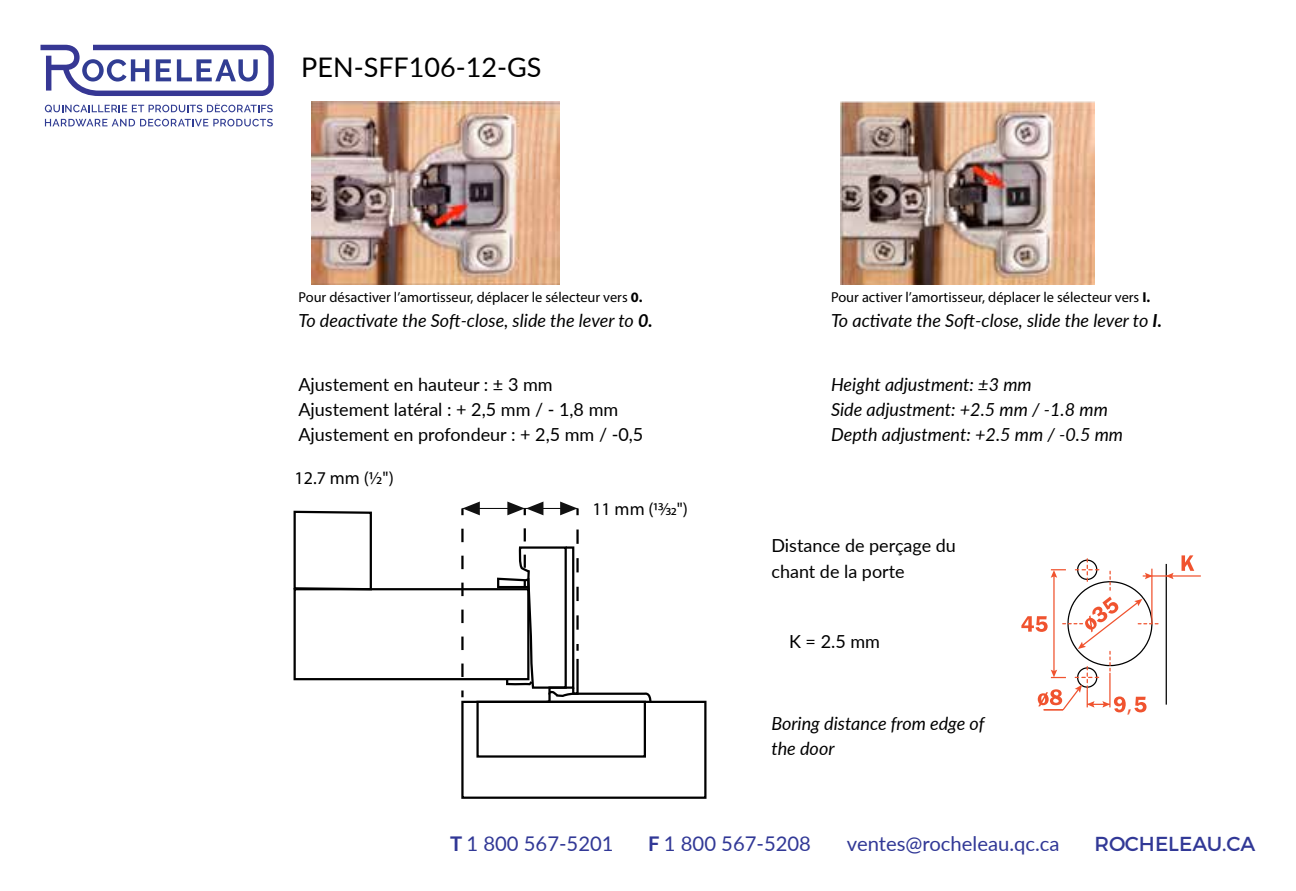
<style>
.page{position:relative;width:1296px;height:891px;background:#fff}
.page>*{position:absolute;margin:0;border:0;box-sizing:border-box;transform-origin:0 0}
.t1{font:27px "Lato";color:#000}
.t2{font:21.6px "Myriad Pro";color:#f0532f}
.t3{font:20.25px "Lato";color:#313896}
.t4{font:20.25px "Montserrat";color:#313896}
.t5{font:italic 18px/25.2px "Lato";color:#000}
.t6{font:18px/25.2px "Lato";color:#000}
.t7{font:18px "Myriad Pro";color:#000}
.t8{font:14.4px "Myriad Pro";color:#000}
.s1{font-weight:700}
</style>
<div class="page">
<svg style="left:41px;top:45px;width:233px;height:51px"></svg>
<svg style="left:45px;top:119px;width:228px;height:7px"></svg>
<svg style="left:45px;top:103px;width:228px;height:9px"></svg>
<div style="left:294px;top:588px;width:235px;height:92px;border:2px solid #000"></div>
<div style="left:461px;top:701px;width:246px;height:98px;border:2px solid #000"></div>
<div style="left:476px;top:701px;width:170px;height:57px;border:2px solid #000"></div>
<svg style="left:293px;top:510px;width:80px;height:82px"></svg>
<svg style="left:461px;top:529px;width:3px;height:152px"></svg>
<svg style="left:461px;top:691px;width:3px;height:6px"></svg>
<svg style="left:496px;top:528px;width:158px;height:176px"></svg>
<hr style="left:462px;top:508px;width:116px;height:1px;background:#000">
<svg style="left:560px;top:502px;width:19px;height:13px"></svg>
<svg style="left:461px;top:502px;width:19px;height:13px"></svg>
<svg style="left:507px;top:502px;width:36px;height:13px"></svg>
<img style="left:312px;top:101px;width:247px;height:183px">
<img style="left:841px;top:101px;width:253px;height:183px">
<svg style="left:1182px;top:555px;width:12px;height:16px"></svg>
<hr style="left:1143px;top:575px;width:58px;height:2px;background:#f0532f">
<svg style="left:1021px;top:559px;width:153px;height:153px"></svg>
<h1 class="t1" style="left:301px;top:48px;width:242px">PEN-SFF106-12-GS</h1>
<p class="t8" style="left:298px;top:289px;width:346px">Pour désactiver l’amortisseur, déplacer le sélecteur vers <span class="s1">0.</span></p>
<p class="t8" style="left:831px;top:289px;width:321px">Pour activer l’amortisseur, déplacer le sélecteur vers <span class="s1">I.</span></p>
<p class="t5" style="left:298px;top:307px;width:356px">To deactivate the Soft-close, slide the lever to <span class="s1">0.</span></p>
<p class="t5" style="left:831px;top:307px;width:332px">To activate the Soft-close, slide the lever to <span class="s1">I.</span></p>
<p class="t6" style="left:298px;top:371px;width:346px">Ajustement en hauteur : ± 3 mm<br>Ajustement latéral : + 2,5 mm / - 1,8 mm<br>Ajustement en profondeur : + 2,5 mm / -0,5</p>
<p class="t7" style="left:295px;top:467px;width:101px">12.7 mm (½")</p>
<p class="t7" style="left:592px;top:498px;width:97px">11 mm (13⁄32")</p>
<p class="t5" style="left:831px;top:371px;width:294px">Height adjustment: ±3 mm<br>Side adjustment: +2.5 mm / -1.8 mm<br>Depth adjustment: +2.5 mm / -0.5 mm</p>
<p class="t6" style="left:771px;top:532px;width:186px">Distance de perçage du chant de la porte</p>
<p class="t6" style="left:789px;top:628px;width:92px">K = 2.5 mm</p>
<p class="t5" style="left:771px;top:710px;width:215px">Boring distance from edge of the door</p>
<p class="t2" style="left:1127px;top:692px;width:6px">,</p>
<p class="t3" style="left:450px;top:829px;width:165px"><span class="s1">T</span> 1 800 567-5201</p>
<p class="t3" style="left:648px;top:829px;width:164px"><span class="s1">F</span> 1 800 567-5208</p>
<p class="t3" style="left:847px;top:829px;width:214px">ventes@rocheleau.qc.ca</p>
<p class="t4" style="left:1094px;top:827px;width:163px">ROCHELEAU.CA</p>
</div>
